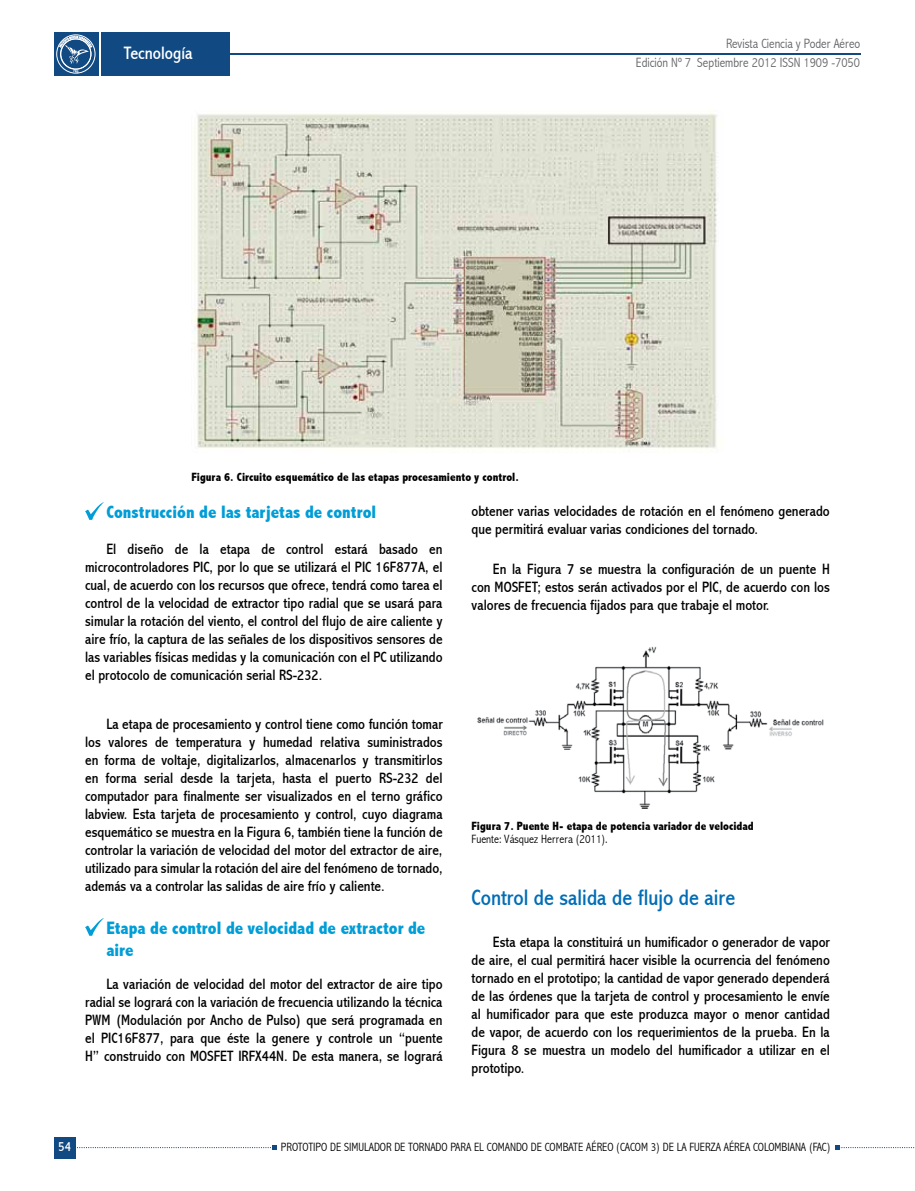
<style>
.page{position:relative;width:915px;height:1191px;background:#fff}
.page>*{position:absolute;margin:0;border:0;box-sizing:border-box;transform-origin:0 0}
.t1{font:condensed 22.5px "Abadi";color:#006db6}
.t2{font:800 condensed 18px/21.6px "Abadi";color:#009dd7}
.t3{font:condensed 18px "Abadi";color:#fff}
.t4{font:condensed 15px/18px "Abadi";color:#000;text-align:justify}
.t5{font:300 condensed 13.5px/19.4px "Abadi";color:#636466;text-align:right}
.t6{font:condensed 13.5px "Abadi";color:#fff}
.t7{font:300 condensed 12px "Abadi";color:#000}
.t8{font:800 condensed 12px "Abadi";color:#000}
</style>
<div class="page">
<div style="left:54px;top:1137px;width:21px;height:21px;background:#114a83"></div>
<div style="left:101px;top:32px;width:129px;height:44px;background:#114a83"></div>
<hr style="left:194px;top:53px;width:666px;height:1px;background:#114a83">
<div style="left:54px;top:32px;width:44px;height:44px;background:#114a83"></div>
<svg style="left:835px;top:1145px;width:79px;height:4px"></svg>
<svg style="left:75px;top:1145px;width:202px;height:4px"></svg>
<img style="left:191px;top:110px;width:527px;height:339px">
<svg style="left:85px;top:502px;width:19px;height:18px"></svg>
<img style="left:477px;top:646px;width:347px;height:163px">
<svg style="left:85px;top:918px;width:19px;height:17px"></svg>
<svg style="left:57px;top:34px;width:38px;height:40px"></svg>
<p class="t3" style="left:124px;top:43px;width:70px">Tecnología</p>
<p class="t5" style="left:635px;top:34px;width:226px">Revista Ciencia y Poder Aéreo<br>Edición Nº 7 Septiembre 2012 ISSN 1909 -7050</p>
<p class="t8" style="left:191px;top:470px;width:329px">Figura 6. Circuito esquemático de las etapas procesamiento y control.</p>
<p class="t2" style="left:106px;top:501px;width:271px">Construcción de las tarjetas de control</p>
<p class="t4" style="left:85px;top:540px;width:359px;text-indent:21px">El diseño de la etapa de control estará basado en microcontroladores PIC, por lo que se utilizará el PIC 16F877A, el cual, de acuerdo con los recursos que ofrece, tendrá como tarea el control de la velocidad de extractor tipo radial que se usará para simular la rotación del viento, el control del flujo de aire caliente y aire frío, la captura de las señales de los dispositivos sensores de las variables físicas medidas y la comunicación con el PC utilizando el protocolo de comunicación serial RS-232.</p>
<p class="t4" style="left:85px;top:715px;width:359px;text-indent:21px">La etapa de procesamiento y control tiene como función tomar los valores de temperatura y humedad relativa suministrados en forma de voltaje, digitalizarlos, almacenarlos y transmitirlos en forma serial desde la tarjeta, hasta el puerto RS-232 del computador para finalmente ser visualizados en el terno gráfico labview. Esta tarjeta de procesamiento y control, cuyo diagrama esquemático se muestra en la Figura 6, también tiene la función de controlar la variación de velocidad del motor del extractor de aire, utilizado para simular la rotación del aire del fenómeno de tornado, además va a controlar las salidas de aire frío y caliente.</p>
<p class="t2" style="left:106px;top:917px;width:320px">Etapa de control de velocidad de extractor de aire</p>
<p class="t4" style="left:85px;top:975px;width:359px;text-indent:21px">La variación de velocidad del motor del extractor de aire tipo radial se logrará con la variación de frecuencia utilizando la técnica PWM (Modulación por Ancho de Pulso) que será programada en el PIC16F877, para que éste la genere y controle un “puente H” construido con MOSFET IRFX44N. De esta manera, se logrará</p>
<p class="t4" style="left:471px;top:502px;width:359px">obtener varias velocidades de rotación en el fenómeno generado que permitirá evaluar varias condiciones del tornado.</p>
<p class="t4" style="left:471px;top:560px;width:360px;text-indent:21px">En la Figura 7 se muestra la configuración de un puente H con MOSFET; estos serán activados por el PIC, de acuerdo con los valores de frecuencia fijados para que trabaje el motor.</p>
<p class="t8" style="left:471px;top:818px;width:283px">Figura 7. Puente H- etapa de potencia variador de velocidad</p>
<p class="t7" style="left:471px;top:832px;width:138px">Fuente: Vásquez Herrera (2011).</p>
<h1 class="t1" style="left:471px;top:884px;width:265px">Control de salida de flujo de aire</h1>
<p class="t4" style="left:471px;top:932px;width:360px;text-indent:21px">Esta etapa la constituirá un humificador o generador de vapor de aire, el cual permitirá hacer visible la ocurrencia del fenómeno tornado en el prototipo; la cantidad de vapor generado dependerá de las órdenes que la tarjeta de control y procesamiento le envíe al humificador para que este produzca mayor o menor cantidad de vapor, de acuerdo con los requerimientos de la prueba. En la Figura 8 se muestra un modelo del humificador a utilizar en el prototipo.</p>
<p class="t6" style="left:58px;top:1138px;width:14px">54</p>
<p class="t7" style="left:281px;top:1140px;width:551px">PROTOTIPO DE SIMULADOR DE TORNADO PARA EL COMANDO DE COMBATE AÉREO (CACOM 3) DE LA FUERZA AÉREA COLOMBIANA (FAC)</p>
</div>
